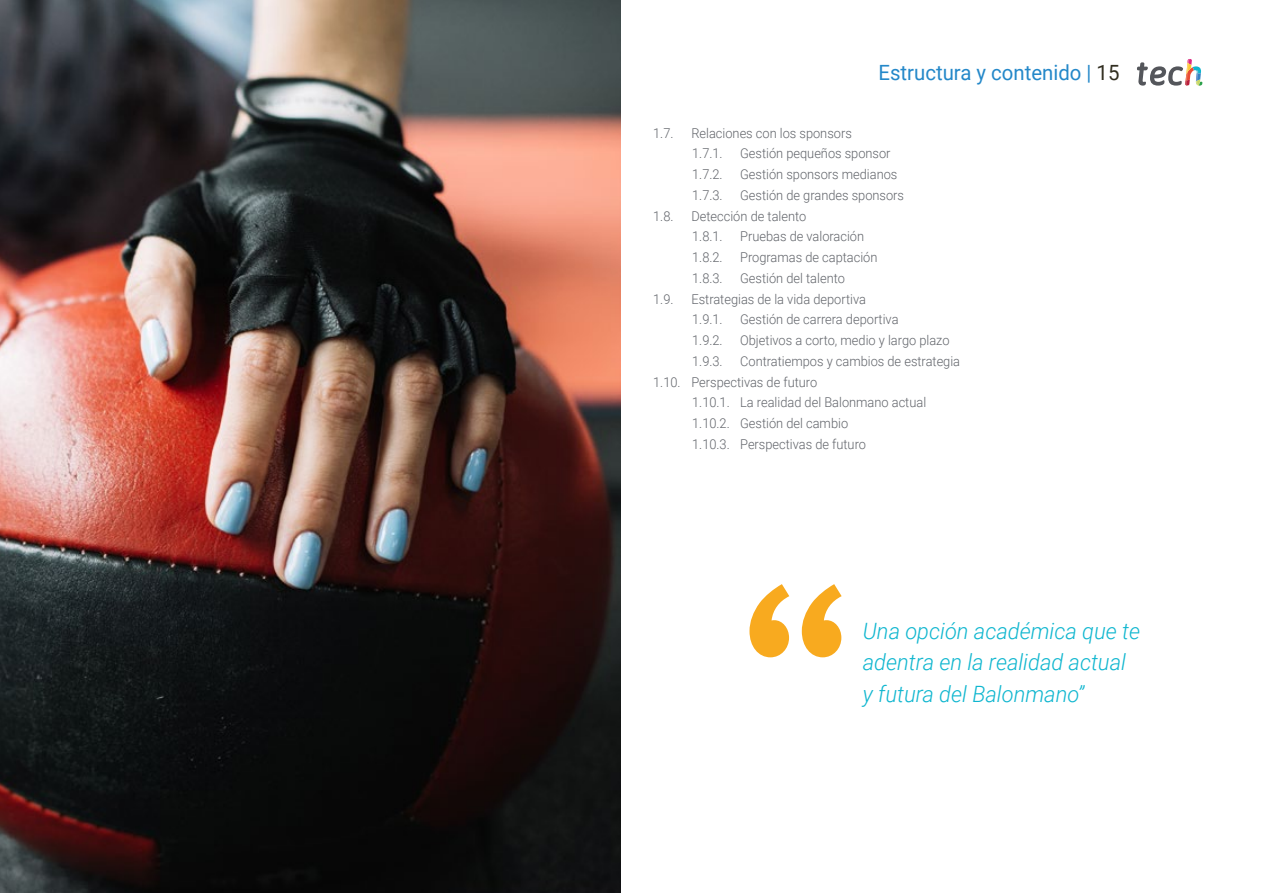
<style>
.page{position:relative;width:1263px;height:893px;background:#fff}
.page>*{position:absolute;margin:0;border:0;box-sizing:border-box;transform-origin:0 0}
.t1{font:italic 300 22.5px/31.5px "Roboto";color:#0fb6cf}
.t2{font:21px "Roboto";color:#2488c9}
.t3{font:300 13.5px/20.7px "Roboto";color:#61646a;scale:.95 1}
.s1{color:#312e20}
</style>
<div class="page">
<img style="left:0;top:0;width:621px;height:893px">
<svg style="left:749px;top:584px;width:93px;height:73px"></svg>
<svg style="left:1137px;top:59px;width:65px;height:27px"></svg>
<h2 class="t2" style="left:878px;top:57px;width:242px">Estructura y contenido | <span class="s1">15</span></h2>
<p class="t3" style="left:653px;top:122px;width:23px">1.7.</p>
<p class="t3" style="left:691px;top:122px;width:170px">Relaciones con los sponsors<br>1.7.1.</p>
<p class="t3" style="left:740px;top:143px;width:160px">Gestión pequeños sponsor</p>
<p class="t3" style="left:692px;top:164px;width:34px">1.7.2.</p>
<p class="t3" style="left:740px;top:164px;width:167px">Gestión sponsors medianos</p>
<p class="t3" style="left:692px;top:184px;width:34px">1.7.3.</p>
<p class="t3" style="left:740px;top:184px;width:174px">Gestión de grandes sponsors</p>
<p class="t3" style="left:653px;top:205px;width:23px">1.8.</p>
<p class="t3" style="left:691px;top:205px;width:122px">Detección de talento<br>1.8.1.</p>
<p class="t3" style="left:740px;top:226px;width:132px">Pruebas de valoración</p>
<p class="t3" style="left:692px;top:247px;width:34px">1.8.2.</p>
<p class="t3" style="left:740px;top:247px;width:146px">Programas de captación</p>
<p class="t3" style="left:692px;top:267px;width:34px">1.8.3.</p>
<p class="t3" style="left:740px;top:267px;width:112px">Gestión del talento</p>
<p class="t3" style="left:653px;top:288px;width:23px">1.9.</p>
<p class="t3" style="left:691px;top:288px;width:185px">Estrategias de la vida deportiva<br>1.9.1.</p>
<p class="t3" style="left:740px;top:309px;width:168px">Gestión de carrera deportiva</p>
<p class="t3" style="left:692px;top:330px;width:34px">1.9.2.</p>
<p class="t3" style="left:740px;top:330px;width:222px">Objetivos a corto, medio y largo plazo</p>
<p class="t3" style="left:692px;top:350px;width:34px">1.9.3.</p>
<p class="t3" style="left:740px;top:350px;width:233px">Contratiempos y cambios de estrategia</p>
<p class="t3" style="left:653px;top:371px;width:174px">1.10. Perspectivas de futuro</p>
<p class="t3" style="left:692px;top:392px;width:248px">1.10.1. La realidad del Balonmano actual</p>
<p class="t3" style="left:692px;top:413px;width:166px">1.10.2. Gestión del cambio</p>
<p class="t3" style="left:692px;top:433px;width:184px">1.10.3. Perspectivas de futuro</p>
<h1 class="t1" style="left:863px;top:614px;width:279px">Una opción académica que te adentra en la realidad actual y futura del Balonmano”</h1>
</div>
